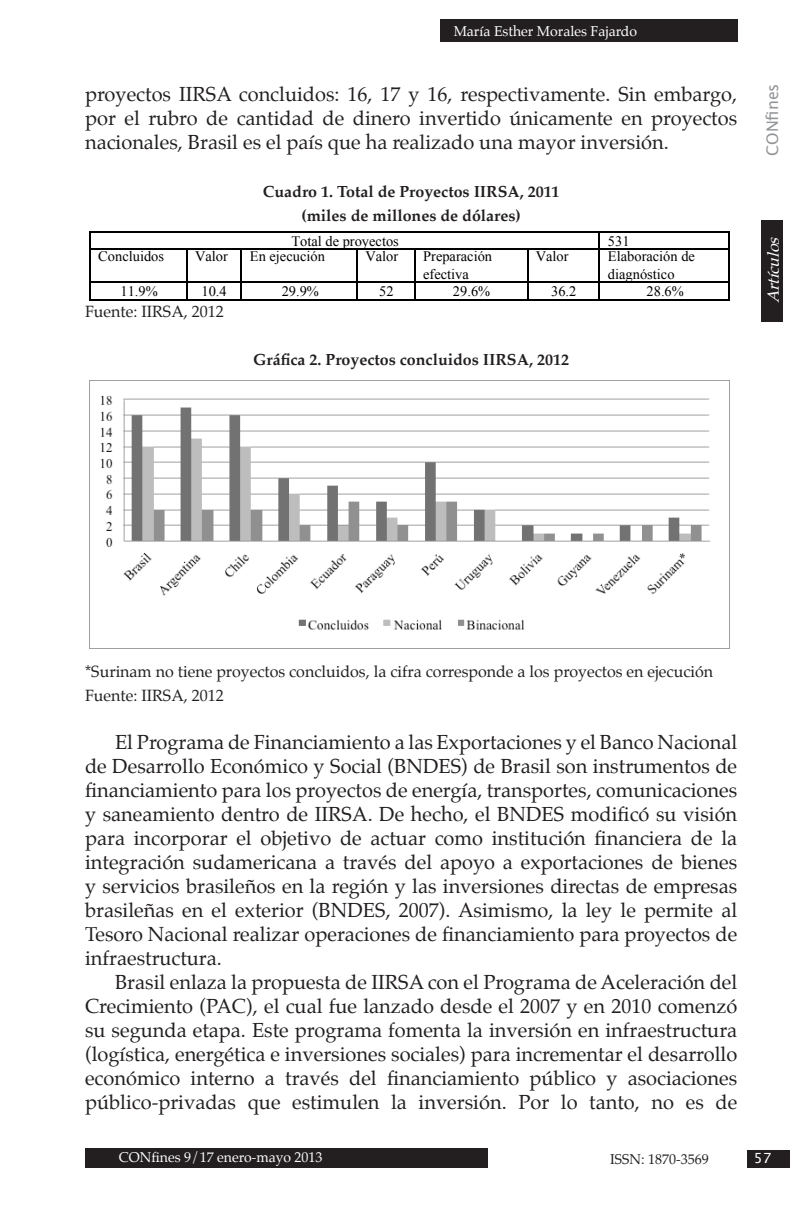
<style>
.page{position:relative;width:794px;height:1224px;background:#fff}
.page>*{position:absolute;margin:0;border:0;box-sizing:border-box;transform-origin:0 0}
.PARRAFO_NORMAL{font:20px/24px "Palatino";color:#231f20;text-align:justify}
.PARRAFO_NORMAL-2{font:16px "Palatino";color:#231f20}
.PARRAFO_NORMAL-3{font:700 16px "Palatino";color:#231f20}
.t1{font:italic 16px "Palatino";color:#fff}
.t2{font:16px "Lucida Grande";color:#939598}
.t3{font:14.4px/17.4px "Times New Roman";color:#000}
.t4{font:14px "Palatino";color:#fdfdfd}
.t5{font:14px "Palatino";color:#fff}
.t6{font:14px "Palatino";color:#231f20}
.t7{font:14px "Lucida Grande";color:#fdfdfd}
</style>
<div class="page">
<div style="left:86px;top:1148px;width:402px;height:20px;background:#231f20"></div>
<div style="left:747px;top:1150px;width:42px;height:17px;background:#231f20"></div>
<div style="left:440px;top:19px;width:297px;height:22px;background:#231f20"></div>
<div style="left:761px;top:220px;width:22px;height:101px;background:#231f20"></div>
<hr style="left:91px;top:231px;width:507px;height:2px;background:#000">
<hr style="left:599px;top:231px;width:129px;height:2px;background:#000">
<svg style="left:90px;top:231px;width:1px;height:19px"></svg>
<hr style="left:91px;top:248px;width:95px;height:2px;background:#000">
<hr style="left:188px;top:248px;width:52px;height:2px;background:#000">
<hr style="left:241px;top:248px;width:116px;height:2px;background:#000">
<hr style="left:358px;top:248px;width:56px;height:2px;background:#000">
<hr style="left:416px;top:248px;width:111px;height:2px;background:#000">
<hr style="left:528px;top:248px;width:70px;height:2px;background:#000">
<svg style="left:598px;top:231px;width:1px;height:19px"></svg>
<hr style="left:599px;top:248px;width:129px;height:2px;background:#000">
<svg style="left:728px;top:231px;width:1px;height:19px"></svg>
<hr style="left:90px;top:250px;width:1px;height:32px;background:#000">
<hr style="left:186px;top:250px;width:2px;height:32px;background:#000">
<hr style="left:240px;top:250px;width:1px;height:32px;background:#000">
<hr style="left:357px;top:250px;width:1px;height:32px;background:#000">
<hr style="left:414px;top:250px;width:2px;height:32px;background:#000">
<hr style="left:527px;top:250px;width:1px;height:32px;background:#000">
<hr style="left:598px;top:250px;width:1px;height:32px;background:#000">
<hr style="left:728px;top:250px;width:1px;height:32px;background:#000">
<hr style="left:91px;top:282px;width:95px;height:1px;background:#000">
<hr style="left:188px;top:282px;width:52px;height:1px;background:#000">
<hr style="left:241px;top:282px;width:116px;height:1px;background:#000">
<hr style="left:358px;top:282px;width:56px;height:1px;background:#000">
<hr style="left:416px;top:282px;width:111px;height:1px;background:#000">
<hr style="left:528px;top:282px;width:70px;height:1px;background:#000">
<hr style="left:599px;top:282px;width:129px;height:1px;background:#000">
<svg style="left:90px;top:282px;width:1px;height:18px"></svg>
<hr style="left:91px;top:299px;width:95px;height:1px;background:#000">
<svg style="left:186px;top:282px;width:2px;height:18px"></svg>
<hr style="left:188px;top:299px;width:52px;height:1px;background:#000">
<svg style="left:240px;top:282px;width:1px;height:18px"></svg>
<hr style="left:241px;top:299px;width:116px;height:1px;background:#000">
<svg style="left:357px;top:282px;width:1px;height:18px"></svg>
<hr style="left:358px;top:299px;width:56px;height:1px;background:#000">
<svg style="left:414px;top:282px;width:2px;height:18px"></svg>
<hr style="left:416px;top:299px;width:111px;height:1px;background:#000">
<svg style="left:527px;top:282px;width:1px;height:18px"></svg>
<hr style="left:528px;top:299px;width:70px;height:1px;background:#000">
<svg style="left:598px;top:282px;width:1px;height:18px"></svg>
<hr style="left:599px;top:299px;width:129px;height:1px;background:#000">
<svg style="left:728px;top:282px;width:1px;height:18px"></svg>
<img style="left:90px;top:395px;width:639px;height:254px">
<p class="t5" style="left:454px;top:20px;width:185px">María Esther Morales Fajardo</p>
<p class="PARRAFO_NORMAL" style="left:85px;top:83px;width:653px">proyectos IIRSA concluidos: 16, 17 y 16, respectivamente. Sin embargo, por el rubro de cantidad de dinero invertido únicamente en proyectos nacionales, Brasil es el país que ha realizado una mayor inversión.</p>
<p class="PARRAFO_NORMAL-3" style="left:263px;top:178px;width:298px">Cuadro 1. Total de Proyectos IIRSA, 2011</p>
<p class="PARRAFO_NORMAL-3" style="left:301px;top:202px;width:221px">(miles de millones de dólares)</p>
<p class="t3" style="left:291px;top:233px;width:109px">Total de proyectos</p>
<p class="t3" style="left:608px;top:233px;width:23px">531</p>
<p class="t3" style="left:98px;top:249px;width:67px">Concluidos</p>
<p class="t3" style="left:195px;top:249px;width:34px">Valor</p>
<p class="t3" style="left:250px;top:249px;width:76px">En ejecución</p>
<p class="t3" style="left:365px;top:249px;width:34px">Valor</p>
<p class="t3" style="left:423px;top:249px;width:70px">Preparación efectiva</p>
<p class="t3" style="left:536px;top:249px;width:34px">Valor</p>
<p class="t3" style="left:608px;top:249px;width:88px">Elaboración de diagnóstico</p>
<p class="t3" style="left:120px;top:284px;width:39px">11.9%</p>
<p class="t3" style="left:201px;top:284px;width:27px">10.4</p>
<p class="t3" style="left:282px;top:284px;width:39px">29.9%</p>
<p class="t3" style="left:379px;top:284px;width:16px">52</p>
<p class="t3" style="left:453px;top:284px;width:39px">29.6%</p>
<p class="t3" style="left:551px;top:284px;width:27px">36.2</p>
<p class="t3" style="left:646px;top:284px;width:39px">28.6%</p>
<p class="PARRAFO_NORMAL-2" style="left:85px;top:299px;width:140px">Fuente: IIRSA, 2012</p>
<p class="PARRAFO_NORMAL-3" style="left:253px;top:346px;width:317px">Gráfica 2. Proyectos concluidos IIRSA, 2012</p>
<p class="t2" style="left:763px;top:156px;width:74px;rotate:-90deg">CONfines</p>
<p class="t1" style="left:760px;top:303px;width:74px;rotate:-90deg">Artículos</p>
<p class="PARRAFO_NORMAL-2" style="left:85px;top:659px;width:629px">*Surinam no tiene proyectos concluidos, la cifra corresponde a los proyectos en ejecución</p>
<p class="PARRAFO_NORMAL-2" style="left:85px;top:683px;width:140px">Fuente: IIRSA, 2012</p>
<p class="PARRAFO_NORMAL" style="left:85px;top:731px;width:653px;text-indent:30px">El Programa de Financiamiento a las Exportaciones y el Banco Nacional de Desarrollo Económico y Social (BNDES) de Brasil son instrumentos de financiamiento para los proyectos de energía, transportes, comunicaciones y saneamiento dentro de IIRSA. De hecho, el BNDES modificó su visión para incorporar el objetivo de actuar como institución financiera de la integración sudamericana a través del apoyo a exportaciones de bienes y servicios brasileños en la región y las inversiones directas de empresas brasileñas en el exterior (BNDES, 2007). Asimismo, la ley le permite al Tesoro Nacional realizar operaciones de financiamiento para proyectos de infraestructura.</p>
<p class="PARRAFO_NORMAL" style="left:85px;top:971px;width:654px;text-indent:30px">Brasil enlaza la propuesta de IIRSA con el Programa de Aceleración del Crecimiento (PAC), el cual fue lanzado desde el 2007 y en 2010 comenzó su segunda etapa. Este programa fomenta la inversión en infraestructura (logística, energética e inversiones sociales) para incrementar el desarrollo económico interno a través del financiamiento público y asociaciones público-privadas que estimulen la inversión. Por lo tanto, no es de</p>
<p class="t4" style="left:119px;top:1146px;width:205px">CONfines 9/17 enero-mayo 2013</p>
<p class="t6" style="left:610px;top:1147px;width:100px">ISSN: 1870-3569</p>
<p class="t7" style="left:754px;top:1150px;width:19px">57</p>
</div>
